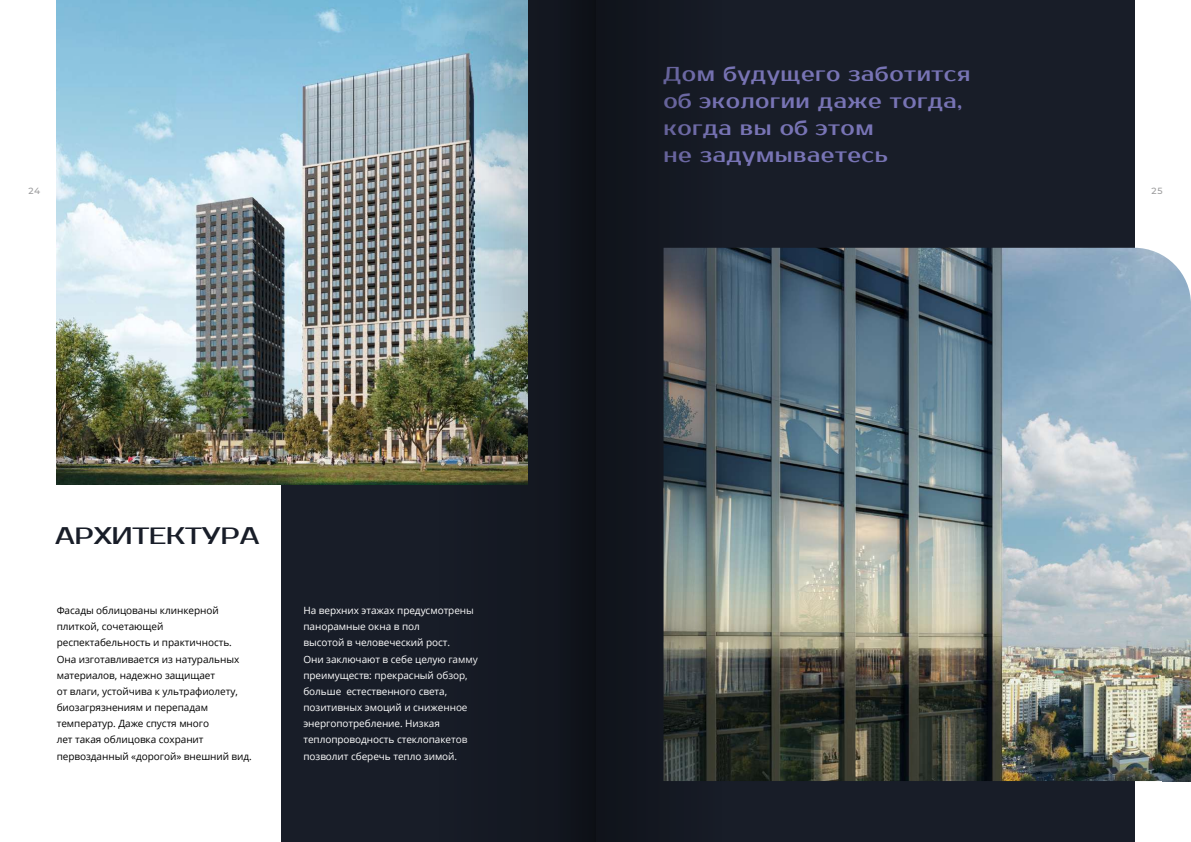
<style>
.page{position:relative;width:1191px;height:842px;background:#fff}
.page>*{position:absolute;margin:0;border:0;box-sizing:border-box;transform-origin:0 0}
.t1{font:24px "Prosto One";letter-spacing:-.005em;color:#181d28}
.t2{font:20.5px/26.9px "Prosto One";letter-spacing:.025em;color:#7874b5}
.t3{font:10px/16.2px "Open Sans";letter-spacing:-.005em;color:#000}
.t4{font:10px/16.2px "Open Sans";letter-spacing:-.005em;color:#fff}
.t5{font:500 9px "Montserrat";color:#9c9c9d}
</style>
<div class="page">
<div style="left:281px;top:0;width:853px;height:842px;background:#181d28"></div>
<img style="left:57px;top:0;width:287px;height:485px">
<img style="left:847px;top:248px;width:344px;height:533px">
<img style="left:1162px;top:307px;width:29px;height:474px">
<img style="left:344px;top:0;width:184px;height:485px">
<div style="left:538px;top:0;width:57px;height:842px;background:#11151e"></div>
<img style="left:596px;top:0;width:251px;height:842px">
<h2 class="t2" style="left:663px;top:61px;width:308px">Дом будущего заботится об экологии даже тогда, когда вы об этом<br>не задумываетесь</h2>
<p class="t5" style="left:28px;top:185px;width:13px">24</p>
<p class="t5" style="left:1151px;top:185px;width:13px">25</p>
<h1 class="t1" style="left:55px;top:521px;width:206px">АРХИТЕКТУРА</h1>
<p class="t3" style="left:57px;top:602px;width:197px">Фасады облицованы клинкерной плиткой, сочетающей респектабельность и практичность.<br>Она изготавливается из натуральных материалов, надежно защищает<br>от влаги, устойчива к ультрафиолету, биозагрязнениям и перепадам температур. Даже спустя много<br>лет такая облицовка сохранит первозданный «дорогой» внешний вид.</p>
<p class="t4" style="left:303px;top:602px;width:176px">На верхних этажах предусмотрены панорамные окна в пол<br>высотой в человеческий рост.<br>Они заключают в себе целую гамму преимуществ: прекрасный обзор, больше естественного света, позитивных эмоций и сниженное энергопотребление. Низкая теплопроводность стеклопакетов позволит сберечь тепло зимой.</p>
</div>
